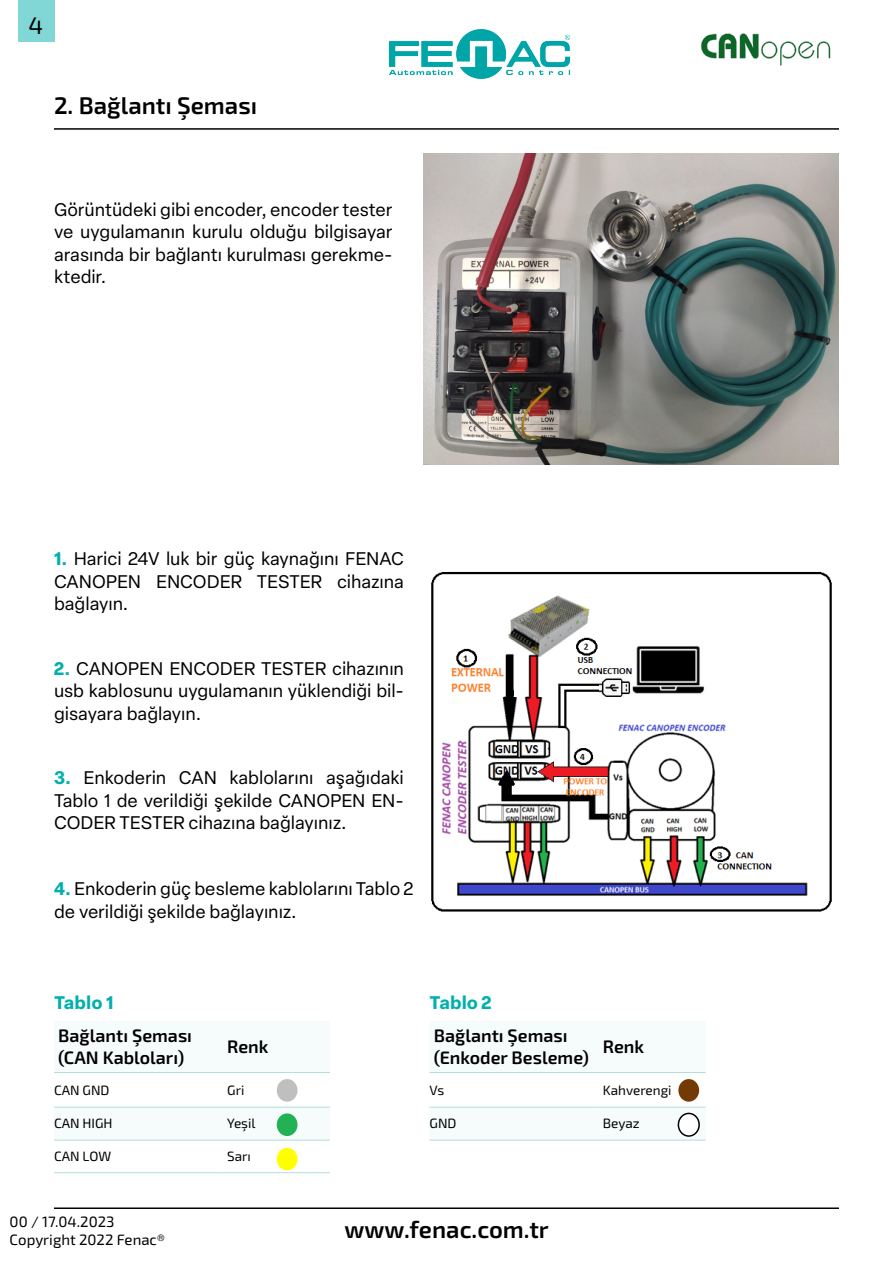
<style>
.page{position:relative;width:893px;height:1263px;background:#fff}
.page>*{position:absolute;margin:0;border:0;box-sizing:border-box;transform-origin:0 0}
.Başlıklar{font:600 24px "Exo 2";color:#000}
.t1{font:24px "Exo 2";color:#000}
.Body_Text{font:18px/22.5px "Elza Text";letter-spacing:-.005em;color:#000;text-align:justify}
.Table_Text{font:600 18px "Exo 2";color:#000}
.Body_Text-2{font:700 18px "Elza Text";letter-spacing:.005em;color:#00b0ad}
.t2{font:15px/18px "Exo 2";color:#000}
.Table_Text-2{font:13.5px "Exo 2";color:#000}
.s1{font-weight:700;color:#00b0ad}
</style>
<div class="page">
<img style="left:388px;top:29px;width:183px;height:50px">
<hr style="left:54px;top:128px;width:785px;height:2px;background:#000">
<hr style="left:54px;top:1207px;width:785px;height:2px;background:#000">
<div style="left:18px;top:0;width:36px;height:42px;background:#80d7d6"></div>
<img style="left:701px;top:33px;width:130px;height:33px">
<svg style="left:54px;top:1079px;width:276px;height:61px"></svg>
<hr style="left:54px;top:1072px;width:169px;height:1px;background:#afdedb">
<hr style="left:223px;top:1072px;width:107px;height:1px;background:#afdedb">
<hr style="left:54px;top:1107px;width:169px;height:1px;background:#afdedb">
<hr style="left:223px;top:1107px;width:107px;height:1px;background:#afdedb">
<hr style="left:54px;top:1140px;width:169px;height:1px;background:#afdedb">
<hr style="left:223px;top:1140px;width:107px;height:1px;background:#afdedb">
<hr style="left:54px;top:1172px;width:169px;height:1px;background:#afdedb">
<hr style="left:223px;top:1172px;width:107px;height:1px;background:#afdedb">
<svg style="left:430px;top:1079px;width:276px;height:61px"></svg>
<hr style="left:430px;top:1072px;width:168px;height:1px;background:#afdedb">
<hr style="left:598px;top:1072px;width:108px;height:1px;background:#afdedb">
<hr style="left:430px;top:1107px;width:168px;height:1px;background:#afdedb">
<hr style="left:598px;top:1107px;width:108px;height:1px;background:#afdedb">
<hr style="left:430px;top:1140px;width:168px;height:1px;background:#afdedb">
<hr style="left:598px;top:1140px;width:108px;height:1px;background:#afdedb">
<div style="left:277px;top:1079px;width:20px;height:23px;background:#bfbfbf;border-radius:50%"></div>
<div style="left:678px;top:1079px;width:21px;height:23px;background:#743a05;border-radius:50%"></div>
<div style="left:277px;top:1113px;width:20px;height:23px;background:#22b255;border-radius:50%"></div>
<div style="left:678px;top:1113px;width:21px;height:23px;background:#fff;border-radius:50%"></div>
<div style="left:678px;top:1113px;width:22px;height:24px;border:2px solid #000;border-radius:50%"></div>
<div style="left:277px;top:1148px;width:20px;height:22px;background:#ff0;border-radius:50%"></div>
<img style="left:424px;top:153px;width:415px;height:312px">
<img style="left:431px;top:571px;width:401px;height:341px">
<h1 class="t1" style="left:29px;top:11px;width:16px">4</h1>
<p class="Başlıklar" style="left:54px;top:92px;width:205px">2. Bağlantı Şeması</p>
<p class="Body_Text" style="left:54px;top:197px;width:340px">Görüntüdeki gibi encoder, encoder tester ve uygulamanın kurulu olduğu bilgisayar arasında bir bağlantı kurulması gerekme&shy;ktedir.</p>
<p class="Body_Text" style="left:54px;top:546px;width:351px"><span class="s1">1.</span> Harici 24V luk bir güç kaynağını FENAC CANOPEN ENCODER TESTER cihazına bağlayın.</p>
<p class="Body_Text" style="left:54px;top:656px;width:351px"><span class="s1">2.</span> CANOPEN ENCODER TESTER cihazının usb kablosunu uygulamanın yüklendiği bil&shy;gisayara bağlayın.</p>
<p class="Body_Text" style="left:54px;top:766px;width:351px"><span class="s1">3.</span> Enkoderin CAN kablolarını aşağıdaki Tablo 1 de verildiği şekilde CANOPEN EN-CODER TESTER cihazına bağlayınız.</p>
<p class="Body_Text" style="left:54px;top:877px;width:361px"><span class="s1">4.</span> Enkoderin güç besleme kablolarını Tablo 2 de verildiği şekilde bağlayınız.</p>
<p class="Body_Text-2" style="left:54px;top:989px;width:61px">Tablo 1</p>
<p class="Body_Text-2" style="left:430px;top:989px;width:63px">Tablo 2</p>
<p class="Table_Text" style="left:58px;top:1025px;width:135px">Bağlantı Şeması</p>
<p class="Table_Text" style="left:58px;top:1047px;width:128px">(CAN Kabloları)</p>
<p class="Table_Text" style="left:227px;top:1036px;width:43px">Renk</p>
<p class="Table_Text" style="left:434px;top:1025px;width:135px">Bağlantı Şeması</p>
<p class="Table_Text" style="left:434px;top:1047px;width:157px">(Enkoder Besleme)</p>
<p class="Table_Text" style="left:603px;top:1036px;width:43px">Renk</p>
<p class="Table_Text-2" style="left:54px;top:1082px;width:57px">CAN GND</p>
<p class="Table_Text-2" style="left:227px;top:1082px;width:19px">Gri</p>
<p class="Table_Text-2" style="left:54px;top:1116px;width:60px">CAN HIGH</p>
<p class="Table_Text-2" style="left:227px;top:1116px;width:30px">Yeşil</p>
<p class="Table_Text-2" style="left:54px;top:1148px;width:59px">CAN LOW</p>
<p class="Table_Text-2" style="left:227px;top:1148px;width:25px">Sarı</p>
<p class="Table_Text-2" style="left:430px;top:1082px;width:16px">Vs</p>
<p class="Table_Text-2" style="left:603px;top:1082px;width:70px">Kahverengi</p>
<p class="Table_Text-2" style="left:430px;top:1116px;width:28px">GND</p>
<p class="Table_Text-2" style="left:603px;top:1116px;width:38px">Beyaz</p>
<p class="t2" style="left:10px;top:1213px;width:157px">00 / 17.04.2023<br>Copyright 2022 Fenac®</p>
<h1 class="Başlıklar" style="left:345px;top:1215px;width:206px">www.fenac.com.tr</h1>
</div>
